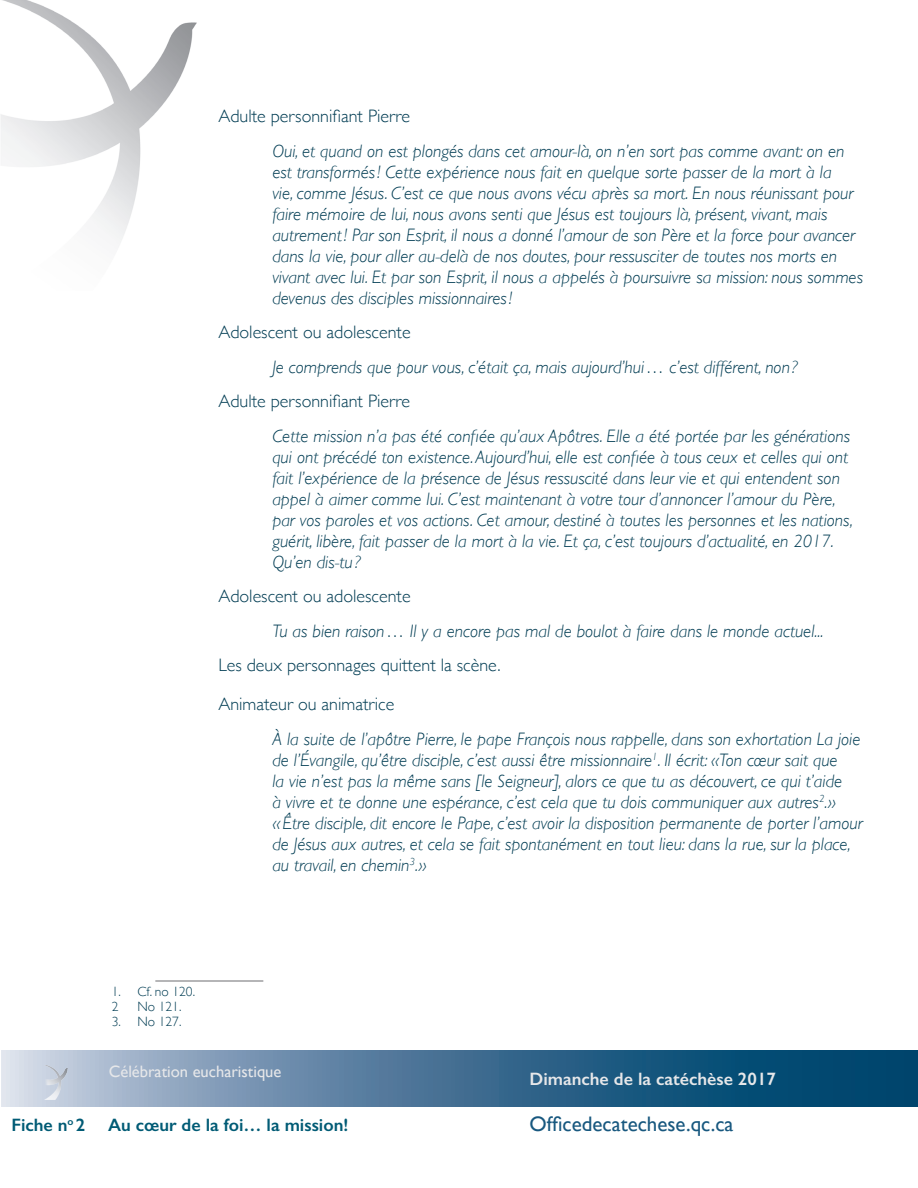
<style>
.page{position:relative;width:918px;height:1188px;background:#fff}
.page>*{position:absolute;margin:0;border:0;box-sizing:border-box;transform-origin:0 0}
.t1{font:21px "Gill Sans";color:#18587f}
.tx_reg_italique_bleu{font:italic 300 18px/21px "Gill Sans";color:#003c53}
.tx_reg{font:300 18px "Gill Sans";color:#003c53}
.t2{font:600 18px "Gill Sans";color:#005b75}
.t3{font:600 18px "Gill Sans";color:#e6e7e9}
.t4{font:16.5px "Gill Sans";color:#e6e7e9}
.note_bas_page{font:300 13.5px "Gill Sans";color:#003c53}
.t5{font:600 10.5px "Gill Sans";color:#005b75}
.s1{font-size:18px}
</style>
<div class="page">
<img style="left:1px;top:0;width:196px;height:243px">
<svg style="left:2px;top:1050px;width:916px;height:57px;background:#4b7899"></svg>
<img style="left:45px;top:1065px;width:26px;height:34px">
<hr style="left:155px;top:981px;width:108px;height:1px;background:#6c6d70">
<p class="tx_reg" style="left:218px;top:102px;width:193px">Adulte personnifiant Pierre</p>
<p class="tx_reg_italique_bleu" style="left:272px;top:140px;width:592px">Oui, et quand on est plongés dans cet amour-là, on n’en sort pas comme avant: on en est transformés! Cette expérience nous fait en quelque sorte passer de la mort à la<br>vie, comme Jésus. C’est ce que nous avons vécu après sa mort. En nous réunissant pour faire mémoire de lui, nous avons senti que Jésus est toujours là, présent, vivant, mais autrement! Par son Esprit, il nous a donné l’amour de son Père et la force pour avancer dans la vie, pour aller au-delà de nos doutes, pour ressusciter de toutes nos morts en vivant avec lui. Et par son Esprit, il nous a appelés à poursuivre sa mission: nous sommes devenus des disciples missionnaires!</p>
<p class="tx_reg" style="left:218px;top:318px;width:194px">Adolescent ou adolescente</p>
<p class="tx_reg_italique_bleu" style="left:272px;top:356px;width:527px">Je comprends que pour vous, c’était ça, mais aujourd’hui… c’est différent, non ?</p>
<p class="tx_reg" style="left:218px;top:387px;width:193px">Adulte personnifiant Pierre</p>
<p class="tx_reg_italique_bleu" style="left:272px;top:425px;width:582px">Cette mission n’a pas été confiée qu’aux Apôtres. Elle a été portée par les générations qui ont précédé ton existence. Aujourd’hui, elle est confiée à tous ceux et celles qui ont fait l’expérience de la présence de Jésus ressuscité dans leur vie et qui entendent son appel à aimer comme lui. C’est maintenant à votre tour d’annoncer l’amour du Père, par vos paroles et vos actions. Cet amour, destiné à toutes les personnes et les nations, guérit, libère, fait passer de la mort à la vie. Et ça, c’est toujours d’actualité, en 2017.<br>Qu’en dis-tu ?</p>
<p class="tx_reg" style="left:218px;top:582px;width:194px">Adolescent ou adolescente</p>
<p class="tx_reg_italique_bleu" style="left:272px;top:620px;width:553px">Tu as bien raison… Il y a encore pas mal de boulot à faire dans le monde actuel...</p>
<p class="tx_reg" style="left:218px;top:651px;width:284px">Les deux personnages quittent la scène.</p>
<p class="tx_reg" style="left:218px;top:690px;width:178px">Animateur ou animatrice</p>
<p class="tx_reg_italique_bleu" style="left:272px;top:728px;width:592px">À la suite de l’apôtre Pierre, le pape François nous rappelle, dans son exhortation La joie de l’Évangile, qu’être disciple, c’est aussi être missionnaire<sup>1</sup>. Il écrit: «Ton cœur sait que<br>la vie n’est pas la même sans [le Seigneur], alors ce que tu as découvert, ce qui t’aide<br>à vivre et te donne une espérance, c’est cela que tu dois communiquer aux autres<sup>2</sup>.» «Être disciple, dit encore le Pape, c’est avoir la disposition permanente de porter l’amour de Jésus aux autres, et cela se fait spontanément en tout lieu: dans la rue, sur la place, au travail, en chemin<sup>3</sup>.»</p>
<p class="note_bas_page" style="left:112px;top:981px;width:85px">1. Cf. no 120.</p>
<p class="note_bas_page" style="left:112px;top:996px;width:8px">2</p>
<p class="note_bas_page" style="left:137px;top:996px;width:46px">No 121.</p>
<p class="note_bas_page" style="left:112px;top:1011px;width:71px">3. No 127.</p>
<p class="t4" style="left:109px;top:1062px;width:174px">Célébration eucharistique</p>
<p class="t3" style="left:530px;top:1068px;width:248px">Dimanche de la catéchèse 2017</p>
<p class="t2" style="left:11px;top:1114px;width:58px">Fiche n</p>
<p class="t2" style="left:108px;top:1114px;width:242px">Au cœur de la foi… la mission!</p>
<p class="t1" style="left:530px;top:1111px;width:206px">Officedecatechese.qc.ca</p>
<p class="t5" style="left:68px;top:1115px;width:19px">o<span class="s1">2</span></p>
</div>
